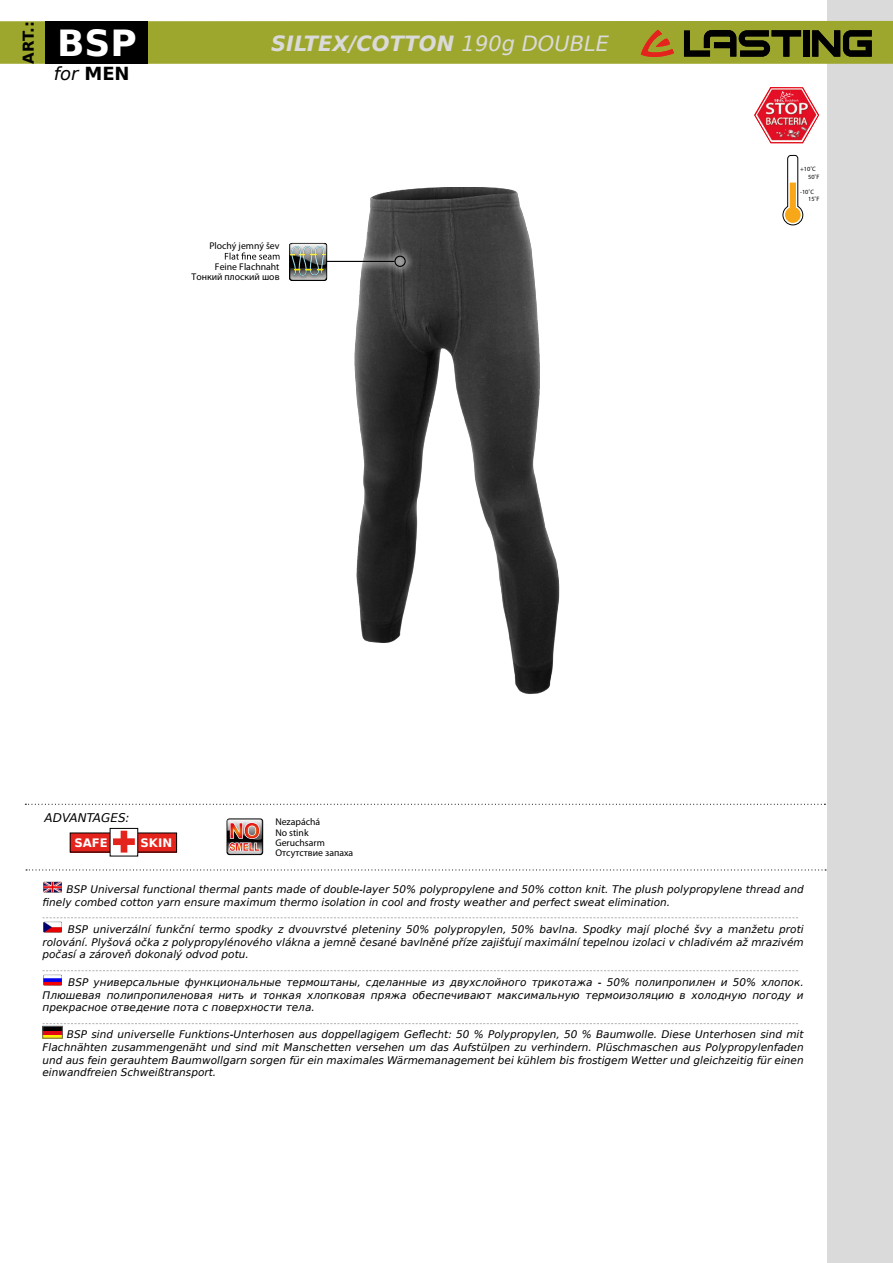
<style>
.page{position:relative;width:893px;height:1263px;background:#fff}
.page>*{position:absolute;margin:0;border:0;box-sizing:border-box;transform-origin:0 0}
.t1{font:700 36px "DejaVu Sans";color:#fff}
.t2{font:italic 700 21px "DejaVu Sans";color:#dadada}
.t3{font:italic 18px "DejaVu Sans";color:#000}
.t4{font:700 15px "DejaVu Sans";color:#000}
.t5{font:italic 12px "DejaVu Sans";color:#000}
.t6{font:700 11.7px "DejaVu Sans";color:#fff}
.t7{font:italic 10.5px/12.6px "DejaVu Sans";color:#000;text-align:justify}
.t8{font:9.75px/20.7px "Myriad Pro";color:#000;text-align:center}
.t9{font:600 condensed 9.75px/10.2px "Myriad Pro";color:#000}
.t10{font:6.3px/7.5px "Myriad Pro";color:#000}
.s1{font-weight:700;font-style:normal}
.s2{font-weight:400}
</style>
<div class="page">
<div style="left:828px;top:0;width:65px;height:1263px;background:#dadada"></div>
<img style="left:304px;top:187px;width:256px;height:507px">
<div style="left:0;top:21px;width:893px;height:43px;background:#9ea72d"></div>
<div style="left:803px;top:30px;width:7px;height:27px;background:#000"></div>
<svg style="left:684px;top:30px;width:117px;height:27px"></svg>
<svg style="left:812px;top:30px;width:60px;height:27px"></svg>
<svg style="left:641px;top:30px;width:33px;height:27px"></svg>
<div style="left:46px;top:21px;width:102px;height:43px;background:#000"></div>
<svg style="left:754px;top:87px;width:65px;height:56px"></svg>
<div style="left:281px;top:246px;width:134px;height:30px;background:#fff;opacity:.75"></div>
<div style="left:394px;top:256px;width:12px;height:11px;border:1px solid #000;border-radius:50%"></div>
<hr style="left:290px;top:261px;width:104px;height:1px;background:#000">
<svg style="left:289px;top:243px;width:38px;height:38px"></svg>
<svg style="left:225px;top:252px;width:55px;height:8px"></svg>
<svg style="left:26px;top:869px;width:800px;height:1px"></svg>
<svg style="left:25px;top:804px;width:800px;height:1px"></svg>
<div style="left:70px;top:833px;width:107px;height:19px;background:#e5231d"></div>
<div style="left:110px;top:828px;width:28px;height:28px;background:#fff"></div>
<svg style="left:113px;top:831px;width:22px;height:21px"></svg>
<svg style="left:227px;top:818px;width:36px;height:37px"></svg>
<svg style="left:227px;top:819px;width:35px;height:35px"></svg>
<svg style="left:782px;top:154px;width:22px;height:72px"></svg>
<img style="left:44px;top:881px;width:18px;height:12px">
<svg style="left:43px;top:917px;width:755px;height:1px"></svg>
<img style="left:44px;top:921px;width:18px;height:12px">
<svg style="left:43px;top:970px;width:755px;height:1px"></svg>
<img style="left:44px;top:974px;width:18px;height:12px">
<svg style="left:43px;top:1023px;width:755px;height:1px"></svg>
<svg style="left:45px;top:1034px;width:16px;height:2px"></svg>
<svg style="left:45px;top:1030px;width:16px;height:4px"></svg>
<hr style="left:43px;top:1026px;width:20px;height:4px;background:#000">
<div style="left:43px;top:1026px;width:20px;height:12px;border:1px solid #656467"></div>
<h3 class="t4" style="left:16px;top:64px;width:44px;rotate:-90deg">ART.:</h3>
<h1 class="t1" style="left:57px;top:14px;width:81px">BSP</h1>
<h3 class="t3" style="left:54px;top:61px;width:77px">for <span class="s1">MEN</span></h3>
<h2 class="t2" style="left:271px;top:27px;width:340px">SILTEX/COTTON <span class="s2">190g DOUBLE</span></h2>
<p class="t8" style="left:209px;top:235px;width:72px">Plochý jemný šev<br>Feine Flachnaht</p>
<p class="t8" style="left:192px;top:266px;width:89px">Тонкий плоский шов</p>
<p class="t10" style="left:808px;top:165px;width:13px;text-indent:-8px">+10˚C<br>50˚F</p>
<p class="t10" style="left:808px;top:188px;width:13px;text-indent:-8px">-10˚C<br>15˚F</p>
<p class="t5" style="left:45px;top:809px;width:87px">ADVANTAGES:</p>
<p class="t6" style="left:74px;top:833px;width:35px">SAFE</p>
<p class="t6" style="left:140px;top:833px;width:33px">SKIN</p>
<p class="t9" style="left:275px;top:817px;width:79px">Nezapáchá<br>No stink<br>Geruchsarm<br>Отсутствие запаха</p>
<p class="t7" style="left:43px;top:883px;width:763px;text-indent:24px">BSP Universal functional thermal pants made of double-layer 50% polypropylene and 50% cotton knit. The plush polypropylene thread and finely combed cotton yarn ensure maximum thermo isolation in cool and frosty weather and perfect sweat elimination.</p>
<p class="t7" style="left:43px;top:923px;width:763px;text-indent:25px">BSP univerzální funkční termo spodky z dvouvrstvé pleteniny 50% polypropylen, 50% bavlna. Spodky mají ploché švy a manžetu proti rolování. Plyšová očka z polypropylénového vlákna a jemně česané bavlněné příze zajišťují maximální tepelnou izolaci v chladivém až mrazivém počasí a zároveň dokonalý odvod potu.</p>
<p class="t7" style="left:43px;top:976px;width:763px;text-indent:26px">BSP универсальные функциональные термоштаны, сделанные из двухслойного трикотажа - 50% полипропилен и 50% хлопок.<br>Плюшевая полипропиленовая нить и тонкая хлопковая пряжа обеспечивают максимальную термоизоляцию в холодную погоду и прекрасное отведение пота с поверхности тела.</p>
<p class="t7" style="left:43px;top:1028px;width:763px;text-indent:24px">BSP sind universelle Funktions-Unterhosen aus doppellagigem Geflecht: 50 % Polypropylen, 50 % Baumwolle. Diese Unterhosen sind mit Flachnähten zusammengenäht und sind mit Manschetten versehen um das Aufstülpen zu verhindern. Plüschmaschen aus Polypropylenfaden und aus fein gerauhtem Baumwollgarn sorgen für ein maximales Wärmemanagement bei kühlem bis frostigem Wetter und gleichzeitig für einen einwandfreien Schweißtransport.</p>
</div>
